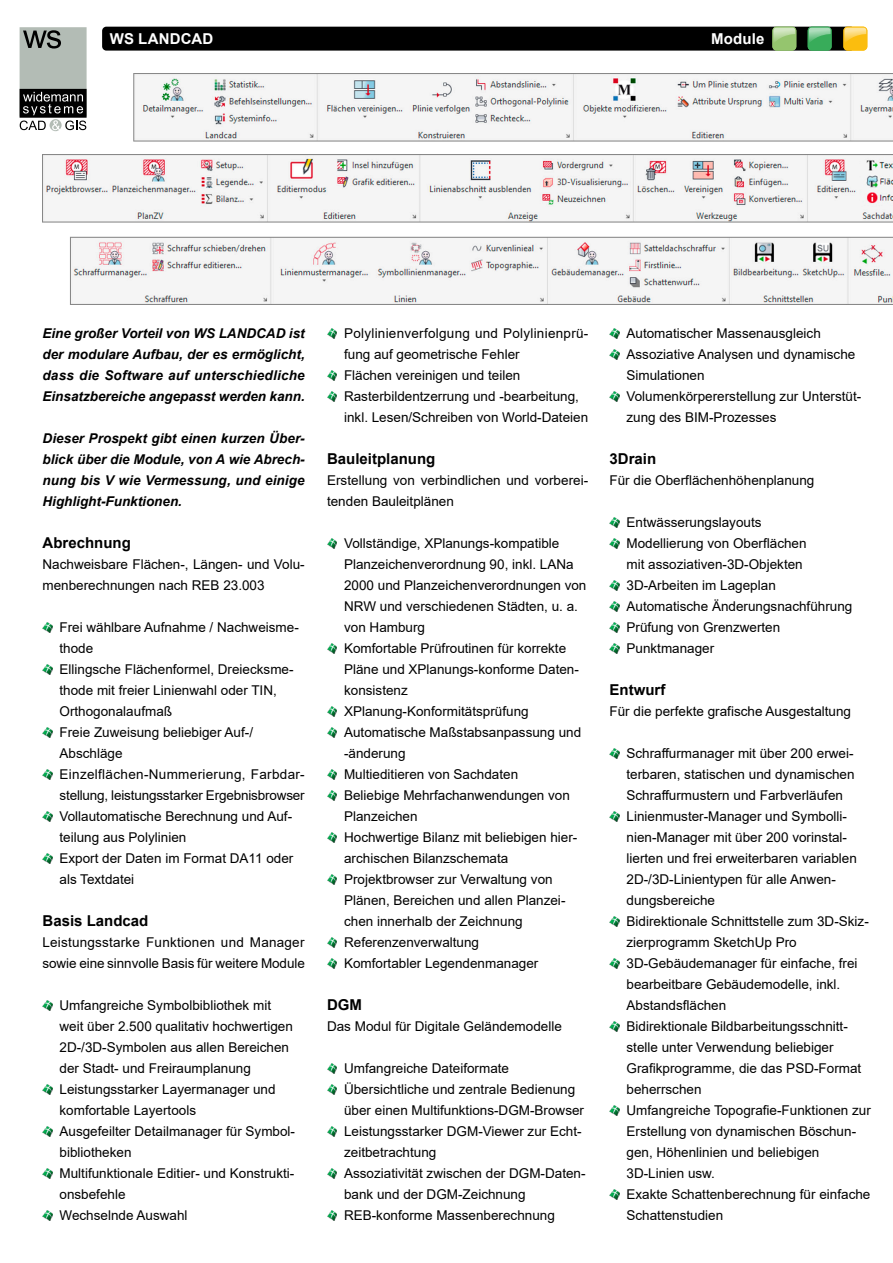
<style>
.page{position:relative;width:893px;height:1263px;background:#fff}
.page>*{position:absolute;margin:0;border:0;box-sizing:border-box;transform-origin:0 0}
.FS_Absatzüberschrift{font:700 15px "Arial";color:#000}
.t1{font:700 15px "Arial";letter-spacing:.01em;color:#fff}
.FS-WSLC-Liste{font:13.5px/21px "Arial";color:#000}
.FS_Fließtext{font:13.5px/21px "Arial";color:#000}
.FS_Absatz_Einführung{font:italic 700 13.5px/21px "Arial";color:#000;text-align:justify}
.FS-WSLC-Liste-2{font:13.5px/21px "Arial";letter-spacing:.02em;color:#000}
</style>
<div class="page">
<img style="left:43px;top:73px;width:850px;height:231px">
<svg style="left:43px;top:623px;width:9px;height:9px"></svg>
<svg style="left:43px;top:665px;width:9px;height:9px"></svg>
<svg style="left:43px;top:728px;width:9px;height:9px"></svg>
<svg style="left:43px;top:770px;width:9px;height:9px"></svg>
<svg style="left:43px;top:812px;width:9px;height:9px"></svg>
<svg style="left:43px;top:854px;width:9px;height:9px"></svg>
<svg style="left:43px;top:1001px;width:9px;height:9px"></svg>
<svg style="left:43px;top:1085px;width:9px;height:9px"></svg>
<svg style="left:43px;top:1127px;width:9px;height:9px"></svg>
<svg style="left:43px;top:1169px;width:9px;height:9px"></svg>
<svg style="left:43px;top:1211px;width:9px;height:9px"></svg>
<svg style="left:327px;top:329px;width:10px;height:9px"></svg>
<svg style="left:327px;top:371px;width:10px;height:9px"></svg>
<svg style="left:327px;top:392px;width:10px;height:9px"></svg>
<svg style="left:327px;top:539px;width:10px;height:9px"></svg>
<svg style="left:327px;top:644px;width:10px;height:9px"></svg>
<svg style="left:327px;top:707px;width:10px;height:9px"></svg>
<svg style="left:327px;top:728px;width:10px;height:9px"></svg>
<svg style="left:327px;top:770px;width:10px;height:9px"></svg>
<svg style="left:327px;top:791px;width:10px;height:9px"></svg>
<svg style="left:327px;top:833px;width:10px;height:9px"></svg>
<svg style="left:327px;top:875px;width:10px;height:9px"></svg>
<svg style="left:327px;top:938px;width:10px;height:9px"></svg>
<svg style="left:327px;top:959px;width:10px;height:9px"></svg>
<svg style="left:327px;top:1064px;width:10px;height:9px"></svg>
<svg style="left:327px;top:1085px;width:10px;height:9px"></svg>
<svg style="left:327px;top:1127px;width:10px;height:9px"></svg>
<svg style="left:327px;top:1169px;width:10px;height:9px"></svg>
<svg style="left:327px;top:1211px;width:10px;height:9px"></svg>
<svg style="left:609px;top:329px;width:10px;height:9px"></svg>
<svg style="left:609px;top:350px;width:10px;height:9px"></svg>
<svg style="left:609px;top:392px;width:10px;height:9px"></svg>
<svg style="left:609px;top:518px;width:10px;height:9px"></svg>
<svg style="left:609px;top:539px;width:10px;height:9px"></svg>
<svg style="left:609px;top:581px;width:10px;height:9px"></svg>
<svg style="left:609px;top:602px;width:10px;height:9px"></svg>
<svg style="left:609px;top:623px;width:10px;height:9px"></svg>
<svg style="left:609px;top:644px;width:10px;height:9px"></svg>
<svg style="left:609px;top:749px;width:10px;height:9px"></svg>
<svg style="left:609px;top:812px;width:10px;height:9px"></svg>
<svg style="left:609px;top:917px;width:10px;height:9px"></svg>
<svg style="left:609px;top:959px;width:10px;height:9px"></svg>
<svg style="left:609px;top:1022px;width:10px;height:9px"></svg>
<svg style="left:609px;top:1106px;width:10px;height:9px"></svg>
<svg style="left:609px;top:1190px;width:10px;height:9px"></svg>
<svg style="left:102px;top:27px;width:765px;height:24px;background:#13160d"></svg>
<div style="left:21px;top:28px;width:64px;height:87px;background:#b3bcb5"></div>
<div style="left:20px;top:27px;width:67px;height:89px;border:2px solid #b3bcb5"></div>
<div style="left:20px;top:89px;width:67px;height:29px;border:2px solid #000"></div>
<div style="left:50px;top:119px;width:12px;height:12px;background:#bfc7c1;border-radius:50%"></div>
<svg style="left:20px;top:92px;width:66px;height:38px"></svg>
<svg style="left:23px;top:30px;width:38px;height:19px"></svg>
<p class="t1" style="left:110px;top:29px;width:105px">WS LANDCAD</p>
<p class="t1" style="left:711px;top:29px;width:55px">Module</p>
<p class="FS_Absatz_Einführung" style="left:43px;top:323px;width:264px">Eine großer Vorteil von WS LANDCAD ist der modulare Aufbau, der es ermöglicht, dass die Software auf unterschiedliche Einsatzbereiche angepasst werden kann.</p>
<p class="FS_Absatz_Einführung" style="left:43px;top:428px;width:264px">Dieser Prospekt gibt einen kurzen Über&shy;blick über die Module, von A wie Abrech&shy;nung bis V wie Vermessung, und einige Highlight-Funktionen.</p>
<p class="FS_Absatzüberschrift" style="left:43px;top:532px;width:90px">Abrechnung</p>
<p class="FS_Fließtext" style="left:43px;top:554px;width:264px">Nachweisbare Flächen-, Längen- und Volu&shy;menberechnungen nach REB 23.003</p>
<p class="FS-WSLC-Liste" style="left:60px;top:617px;width:241px">Frei wählbare Aufnahme / Nachweisme&shy;thode</p>
<p class="FS-WSLC-Liste" style="left:60px;top:659px;width:236px">Ellingsche Flächenformel, Dreiecksme&shy;thode mit freier Linienwahl oder TIN,<br>Orthogonalaufmaß</p>
<p class="FS-WSLC-Liste" style="left:60px;top:722px;width:195px">Freie Zuweisung beliebiger Auf-/<br>Abschläge</p>
<p class="FS-WSLC-Liste" style="left:60px;top:764px;width:247px">Einzelflächen-Nummerierung, Farbdar&shy;stellung, leistungsstarker Ergebnisbrowser</p>
<p class="FS-WSLC-Liste" style="left:60px;top:806px;width:234px">Vollautomatische Berechnung und Auf&shy;teilung aus Polylinien</p>
<p class="FS-WSLC-Liste" style="left:60px;top:848px;width:235px">Export der Daten im Format DA11 oder als Textdatei</p>
<p class="FS_Absatzüberschrift" style="left:43px;top:910px;width:107px">Basis Landcad</p>
<p class="FS_Fließtext" style="left:43px;top:932px;width:264px">Leistungsstarke Funktionen und Manager sowie eine sinnvolle Basis für weitere Module</p>
<p class="FS-WSLC-Liste" style="left:60px;top:995px;width:235px">Umfangreiche Symbolbibliothek mit weit über 2.500 qualitativ hochwertigen 2D-/3D-Symbolen aus allen Bereichen der Stadt- und Freiraumplanung</p>
<p class="FS-WSLC-Liste" style="left:60px;top:1079px;width:218px">Leistungsstarker Layermanager und komfortable Layertools</p>
<p class="FS-WSLC-Liste" style="left:60px;top:1121px;width:237px">Ausgefeilter Detailmanager für Symbol&shy;bibliotheken</p>
<p class="FS-WSLC-Liste" style="left:60px;top:1163px;width:236px">Multifunktionale Editier- und Konstrukti&shy;onsbefehle</p>
<p class="FS-WSLC-Liste" style="left:60px;top:1205px;width:130px">Wechselnde Auswahl</p>
<p class="FS-WSLC-Liste-2" style="left:344px;top:323px;width:246px">Polylinienverfolgung und Polylinienprü&shy;fung auf geometrische Fehler</p>
<p class="FS-WSLC-Liste" style="left:344px;top:365px;width:178px">Flächen vereinigen und teilen</p>
<p class="FS-WSLC-Liste" style="left:344px;top:386px;width:246px">Rasterbildentzerrung und -bearbeitung, inkl. Lesen/Schreiben von World-Dateien</p>
<p class="FS_Absatzüberschrift" style="left:327px;top:448px;width:110px">Bauleitplanung</p>
<p class="FS_Fließtext" style="left:327px;top:470px;width:263px">Erstellung von verbindlichen und vorberei&shy;tenden Bauleitplänen</p>
<p class="FS-WSLC-Liste" style="left:344px;top:533px;width:244px">Vollständige, XPlanungs-kompatible Planzeichenverordnung 90, inkl. LANa 2000 und Planzeichenverordnungen von NRW und verschiedenen Städten, u. a. von Hamburg</p>
<p class="FS-WSLC-Liste" style="left:344px;top:638px;width:236px">Komfortable Prüfroutinen für korrekte<br>Pläne und XPlanungs-konforme Daten&shy;konsistenz</p>
<p class="FS-WSLC-Liste" style="left:344px;top:701px;width:186px">XPlanung-Konformitätsprüfung</p>
<p class="FS-WSLC-Liste" style="left:344px;top:722px;width:239px">Automatische Maßstabsanpassung und -änderung</p>
<p class="FS-WSLC-Liste" style="left:344px;top:764px;width:176px">Multieditieren von Sachdaten</p>
<p class="FS-WSLC-Liste" style="left:344px;top:785px;width:227px">Beliebige Mehrfachanwendungen von<br>Planzeichen</p>
<p class="FS-WSLC-Liste" style="left:344px;top:827px;width:235px">Hochwertige Bilanz mit beliebigen hier&shy;archischen Bilanzschemata</p>
<p class="FS-WSLC-Liste" style="left:344px;top:869px;width:223px">Projektbrowser zur Verwaltung von<br>Plänen, Bereichen und allen Planzei&shy;chen innerhalb der Zeichnung</p>
<p class="FS-WSLC-Liste" style="left:344px;top:932px;width:137px">Referenzenverwaltung</p>
<p class="FS-WSLC-Liste" style="left:344px;top:953px;width:196px">Komfortabler Legendenmanager</p>
<p class="FS_Absatzüberschrift" style="left:327px;top:994px;width:36px">DGM</p>
<p class="FS_Fließtext" style="left:327px;top:1016px;width:236px">Das Modul für Digitale Geländemodelle</p>
<p class="FS-WSLC-Liste" style="left:344px;top:1058px;width:167px">Umfangreiche Dateiformate</p>
<p class="FS-WSLC-Liste" style="left:344px;top:1079px;width:242px">Übersichtliche und zentrale Bedienung über einen Multifunktions-DGM-Browser</p>
<p class="FS-WSLC-Liste" style="left:344px;top:1121px;width:239px">Leistungsstarker DGM-Viewer zur Echt&shy;zeitbetrachtung</p>
<p class="FS-WSLC-Liste" style="left:344px;top:1163px;width:243px">Assoziativität zwischen der DGM-Daten&shy;bank und der DGM-Zeichnung</p>
<p class="FS-WSLC-Liste" style="left:344px;top:1205px;width:212px">REB-konforme Massenberechnung</p>
<p class="FS-WSLC-Liste" style="left:626px;top:323px;width:196px">Automatischer Massenausgleich</p>
<p class="FS-WSLC-Liste" style="left:626px;top:344px;width:230px">Assoziative Analysen und dynamische<br>Simulationen</p>
<p class="FS-WSLC-Liste" style="left:626px;top:386px;width:236px">Volumenkörpererstellung zur Unterstüt&shy;zung des BIM-Prozesses</p>
<p class="FS_Absatzüberschrift" style="left:609px;top:448px;width:48px">3Drain</p>
<p class="FS_Fließtext" style="left:609px;top:470px;width:206px">Für die Oberflächenhöhenplanung</p>
<p class="FS-WSLC-Liste" style="left:626px;top:512px;width:137px">Entwässerungslayouts</p>
<p class="FS-WSLC-Liste" style="left:626px;top:533px;width:182px">Modellierung von Oberflächen mit assoziativen-3D-Objekten</p>
<p class="FS-WSLC-Liste" style="left:626px;top:575px;width:151px">3D-Arbeiten im Lageplan</p>
<p class="FS-WSLC-Liste" style="left:626px;top:596px;width:227px">Automatische Änderungsnachführung</p>
<p class="FS-WSLC-Liste" style="left:626px;top:617px;width:155px">Prüfung von Grenzwerten</p>
<p class="FS-WSLC-Liste" style="left:626px;top:638px;width:89px">Punktmanager</p>
<p class="FS_Absatzüberschrift" style="left:609px;top:679px;width:57px">Entwurf</p>
<p class="FS_Fließtext" style="left:609px;top:701px;width:243px">Für die perfekte grafische Ausgestaltung</p>
<p class="FS-WSLC-Liste" style="left:626px;top:743px;width:230px;text-align:justify">Schraffurmanager mit über 200 erwei&shy;terbaren, statischen und dynamischen Schraffurmustern und Farbverläufen</p>
<p class="FS-WSLC-Liste" style="left:626px;top:806px;width:232px">Linienmuster-Manager und Symbolli&shy;nien-Manager mit über 200 vorinstal&shy;lierten und frei erweiterbaren variablen 2D-/3D-Linientypen für alle Anwen&shy;dungsbereiche</p>
<p class="FS-WSLC-Liste" style="left:626px;top:911px;width:244px">Bidirektionale Schnittstelle zum 3D-Skiz&shy;zierprogramm SketchUp Pro</p>
<p class="FS-WSLC-Liste" style="left:626px;top:953px;width:233px">3D-Gebäudemanager für einfache, frei bearbeitbare Gebäudemodelle, inkl.<br>Abstandsflächen</p>
<p class="FS-WSLC-Liste" style="left:626px;top:1016px;width:236px">Bidirektionale Bildbarbeitungsschnitt&shy;stelle unter Verwendung beliebiger<br>Grafikprogramme, die das PSD-Format beherrschen</p>
<p class="FS-WSLC-Liste" style="left:626px;top:1100px;width:246px">Umfangreiche Topografie-Funktionen zur<br>Erstellung von dynamischen Böschun&shy;gen, Höhenlinien und beliebigen<br>3D-Linien usw.</p>
<p class="FS-WSLC-Liste" style="left:626px;top:1184px;width:245px">Exakte Schattenberechnung für einfache<br>Schattenstudien</p>
</div>
